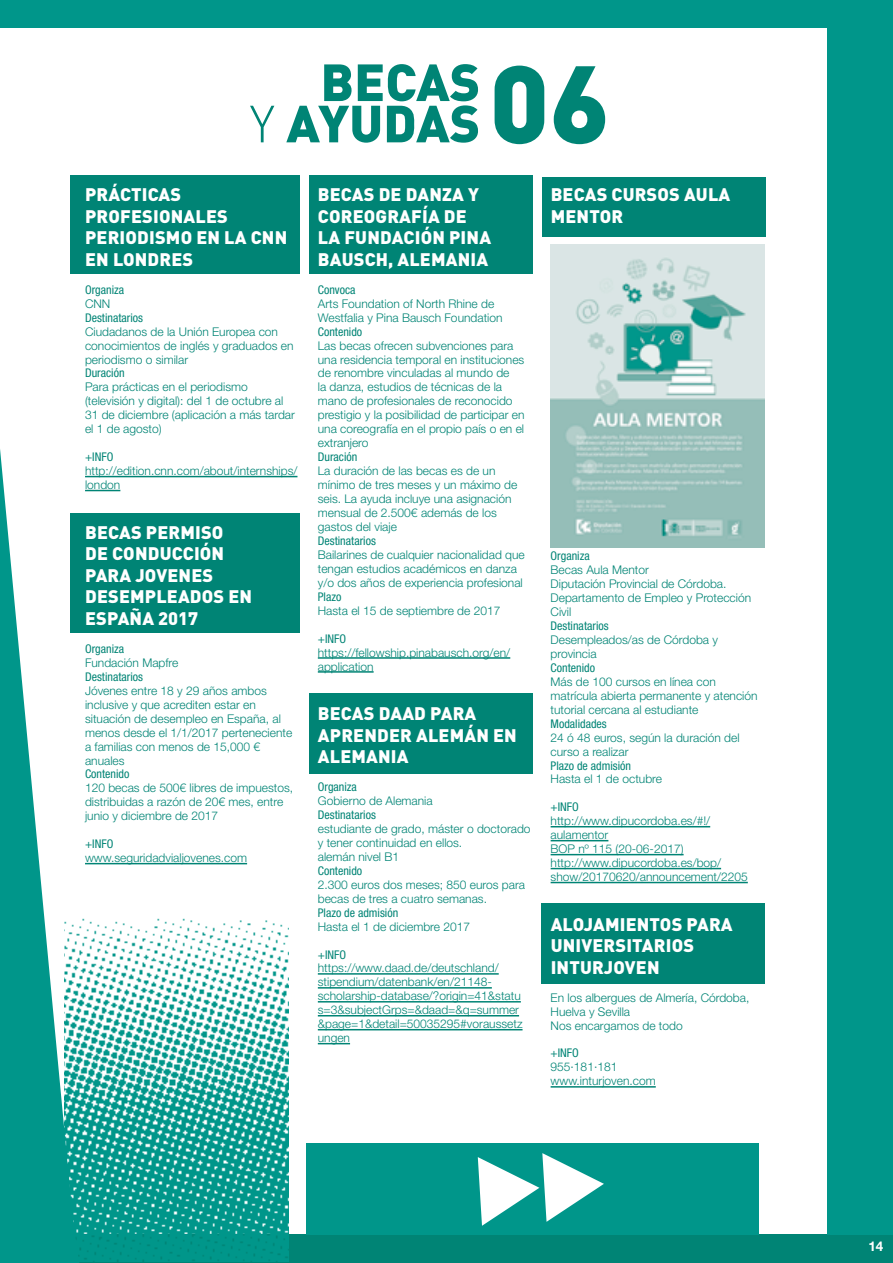
<style>
.page{position:relative;width:893px;height:1263px;background:#fff}
.page>*{position:absolute;margin:0;border:0;box-sizing:border-box;transform-origin:0 0}
.t1{font:900 51.45px/41.2px "DIN Pro";color:#008475}
.t2{font:900 18px/21.6px "DIN Pro";letter-spacing:.01em;color:#fff}
.t3{font:700 13.5px "Helvetica Neue LT Std";color:#fff}
.t4{font:300 12px/14px "Helvetica Neue LT Std";color:#008475}
.t5{font:condensed 12px "Helvetica Neue LT Std";color:#008475}
.s1{font-weight:300}
.s2{font-size:108.45px}
</style>
<div class="page">
<div style="left:0;top:1235px;width:893px;height:28px;background:#008475"></div>
<div style="left:306px;top:1144px;width:452px;height:91px;background:#00968a"></div>
<div style="left:541px;top:904px;width:224px;height:80px;background:#008475"></div>
<div style="left:542px;top:178px;width:223px;height:59px;background:#008475"></div>
<div style="left:309px;top:693px;width:224px;height:81px;background:#008475"></div>
<div style="left:309px;top:176px;width:223px;height:98px;background:#008475"></div>
<div style="left:70px;top:513px;width:230px;height:119px;background:#008475"></div>
<div style="left:70px;top:176px;width:230px;height:98px;background:#008475"></div>
<svg style="left:0;top:27px;width:85px;height:1236px"></svg>
<hr style="left:85px;top:476px;width:212px;height:1px;background:#008475">
<hr style="left:85px;top:490px;width:35px;height:1px;background:#008475">
<hr style="left:85px;top:863px;width:162px;height:1px;background:#008475">
<hr style="left:318px;top:657px;width:192px;height:2px;background:#008475">
<hr style="left:318px;top:671px;width:56px;height:2px;background:#008475">
<hr style="left:318px;top:973px;width:181px;height:2px;background:#008475">
<hr style="left:318px;top:987px;width:174px;height:1px;background:#008475">
<hr style="left:318px;top:1001px;width:203px;height:1px;background:#008475">
<hr style="left:318px;top:1015px;width:201px;height:1px;background:#008475">
<hr style="left:318px;top:1029px;width:205px;height:1px;background:#008475">
<hr style="left:318px;top:1043px;width:32px;height:1px;background:#008475">
<hr style="left:551px;top:826px;width:159px;height:1px;background:#008475">
<hr style="left:551px;top:840px;width:57px;height:1px;background:#008475">
<hr style="left:551px;top:854px;width:133px;height:1px;background:#008475">
<hr style="left:551px;top:868px;width:170px;height:1px;background:#008475">
<hr style="left:551px;top:882px;width:197px;height:1px;background:#008475">
<hr style="left:551px;top:1086px;width:105px;height:1px;background:#008475">
<img style="left:550px;top:244px;width:215px;height:304px">
<div style="left:0;top:0;width:893px;height:27px;background:#00968a"></div>
<div style="left:827px;top:14px;width:66px;height:1221px;background:#00968a"></div>
<img style="left:65px;top:891px;width:223px;height:370px">
<svg style="left:478px;top:1153px;width:126px;height:73px"></svg>
<h1 class="t1" style="left:249px;top:60px;width:362px;text-indent:71px">BECAS<br><span class="s1">Y</span> AYUDAS <span class="s2">06</span></h1>
<h2 class="t2" style="left:85px;top:183px;width:204px">PRÁCTICAS<br>PROFESIONALES<br>PERIODISMO EN LA CNN<br>EN LONDRES</h2>
<p class="t5" style="left:85px;top:282px;width:41px">Organiza</p>
<p class="t4" style="left:85px;top:296px;width:27px">CNN</p>
<p class="t5" style="left:85px;top:310px;width:60px">Destinatarios</p>
<p class="t4" style="left:85px;top:324px;width:210px">Ciudadanos de la Unión Europea con conocimientos de inglés y graduados en periodismo o similar</p>
<p class="t5" style="left:85px;top:366px;width:41px">Duración</p>
<p class="t4" style="left:85px;top:380px;width:211px">Para prácticas en el periodismo (televisión y digital): del 1 de octubre al<br>31 de diciembre (aplicación a más tardar el 1 de agosto)</p>
<p class="t5" style="left:85px;top:450px;width:30px">+INFO</p>
<p class="t4" style="left:85px;top:464px;width:214px">http://edition.cnn.com/about/internships/ london</p>
<h2 class="t2" style="left:85px;top:520px;width:168px">BECAS PERMISO<br>DE CONDUCCIÓN<br>PARA JOVENES<br>DESEMPLEADOS EN<br>ESPAÑA 2017</h2>
<p class="t5" style="left:85px;top:642px;width:41px">Organiza</p>
<p class="t4" style="left:85px;top:655px;width:95px">Fundación Mapfre</p>
<p class="t5" style="left:85px;top:670px;width:60px">Destinatarios</p>
<p class="t4" style="left:85px;top:683px;width:209px">Jóvenes entre 18 y 29 años ambos inclusive y que acrediten estar en situación de desempleo en España, al menos desde el 1/1/2017 perteneciente a familias con menos de 15,000 € anuales</p>
<p class="t5" style="left:85px;top:767px;width:46px">Contenido</p>
<p class="t4" style="left:85px;top:781px;width:210px">120 becas de 500€ libres de impuestos, distribuidas a razón de 20€ mes, entre junio y diciembre de 2017</p>
<p class="t5" style="left:85px;top:837px;width:30px">+INFO</p>
<p class="t4" style="left:85px;top:851px;width:164px">www.seguridadvialjovenes.com</p>
<h2 class="t2" style="left:318px;top:183px;width:175px">BECAS DE DANZA Y<br>COREOGRAFÍA DE<br>LA FUNDACIÓN PINA<br>BAUSCH, ALEMANIA</h2>
<p class="t5" style="left:318px;top:282px;width:39px">Convoca</p>
<p class="t4" style="left:318px;top:296px;width:186px">Arts Foundation of North Rhine de<br>Westfalia y Pina Bausch Foundation</p>
<p class="t5" style="left:318px;top:324px;width:46px">Contenido</p>
<p class="t4" style="left:318px;top:338px;width:208px">Las becas ofrecen subvenciones para una residencia temporal en instituciones de renombre vinculadas al mundo de<br>la danza, estudios de técnicas de la mano de profesionales de reconocido prestigio y la posibilidad de participar en una coreografía en el propio país o en el extranjero</p>
<p class="t5" style="left:318px;top:450px;width:41px">Duración</p>
<p class="t4" style="left:318px;top:464px;width:201px">La duración de las becas es de un mínimo de tres meses y un máximo de seis. La ayuda incluye una asignación mensual de 2.500€ además de los gastos del viaje</p>
<p class="t5" style="left:318px;top:534px;width:60px">Destinatarios</p>
<p class="t4" style="left:318px;top:547px;width:208px">Bailarines de cualquier nacionalidad que tengan estudios académicos en danza y/o dos años de experiencia profesional</p>
<p class="t5" style="left:318px;top:590px;width:25px">Plazo</p>
<p class="t4" style="left:318px;top:603px;width:184px">Hasta el 15 de septiembre de 2017</p>
<p class="t5" style="left:318px;top:631px;width:30px">+INFO</p>
<p class="t4" style="left:318px;top:645px;width:194px">https://fellowship.pinabausch.org/en/ application</p>
<h2 class="t2" style="left:318px;top:702px;width:200px">BECAS DAAD PARA<br>APRENDER ALEMÁN EN<br>ALEMANIA</h2>
<p class="t5" style="left:318px;top:780px;width:41px">Organiza</p>
<p class="t4" style="left:318px;top:793px;width:116px">Gobierno de Alemania</p>
<p class="t5" style="left:318px;top:808px;width:60px">Destinatarios</p>
<p class="t4" style="left:318px;top:821px;width:214px">estudiante de grado, máster o doctorado y tener continuidad en ellos.<br>alemán nivel B1</p>
<p class="t5" style="left:318px;top:863px;width:46px">Contenido</p>
<p class="t4" style="left:318px;top:877px;width:209px">2.300 euros dos meses; 850 euros para becas de tres a cuatro semanas.</p>
<p class="t5" style="left:318px;top:905px;width:82px">Plazo de admisión</p>
<p class="t4" style="left:318px;top:919px;width:154px">Hasta el 1 de diciembre 2017</p>
<p class="t5" style="left:318px;top:947px;width:30px">+INFO</p>
<p class="t4" style="left:318px;top:961px;width:206px">https://www.daad.de/deutschland/ stipendium/datenbank/en/21148- scholarship-database/?origin=41&amp;statu s=3&amp;subjectGrps=&amp;daad=&amp;q=summer &amp;page=1&amp;detail=50035295#voraussetz ungen</p>
<h2 class="t2" style="left:551px;top:183px;width:181px">BECAS CURSOS AULA<br>MENTOR</h2>
<p class="t5" style="left:551px;top:549px;width:41px">Organiza</p>
<p class="t4" style="left:551px;top:563px;width:202px">Becas Aula Mentor<br>Diputación Provincial de Córdoba.<br>Departamento de Empleo y Protección<br>Civil</p>
<p class="t5" style="left:551px;top:619px;width:60px">Destinatarios</p>
<p class="t4" style="left:551px;top:632px;width:169px">Desempleados/as de Córdoba y provincia</p>
<p class="t5" style="left:551px;top:661px;width:46px">Contenido</p>
<p class="t4" style="left:551px;top:674px;width:208px">Más de 100 cursos en línea con matrícula abierta permanente y atención tutorial cercana al estudiante</p>
<p class="t5" style="left:551px;top:716px;width:58px">Modalidades</p>
<p class="t4" style="left:551px;top:730px;width:190px">24 ó 48 euros, según la duración del curso a realizar</p>
<p class="t5" style="left:551px;top:758px;width:82px">Plazo de admisión</p>
<p class="t4" style="left:551px;top:772px;width:113px">Hasta el 1 de octubre</p>
<p class="t5" style="left:551px;top:800px;width:30px">+INFO</p>
<p class="t4" style="left:551px;top:814px;width:199px">http://www.dipucordoba.es/#!/ aulamentor<br>BOP nº 115 (20-06-2017) http://www.dipucordoba.es/bop/ show/20170620/announcement/2205</p>
<h2 class="t2" style="left:551px;top:912px;width:183px">ALOJAMIENTOS PARA<br>UNIVERSITARIOS<br>INTURJOVEN</h2>
<p class="t4" style="left:551px;top:990px;width:200px">En los albergues de Almería, Córdoba,<br>Huelva y Sevilla<br>Nos encargamos de todo</p>
<p class="t5" style="left:551px;top:1046px;width:30px">+INFO</p>
<p class="t4" style="left:551px;top:1060px;width:107px">955·181·181 www.inturjoven.com</p>
<p class="t3" style="left:868px;top:1238px;width:17px">14</p>
</div>
